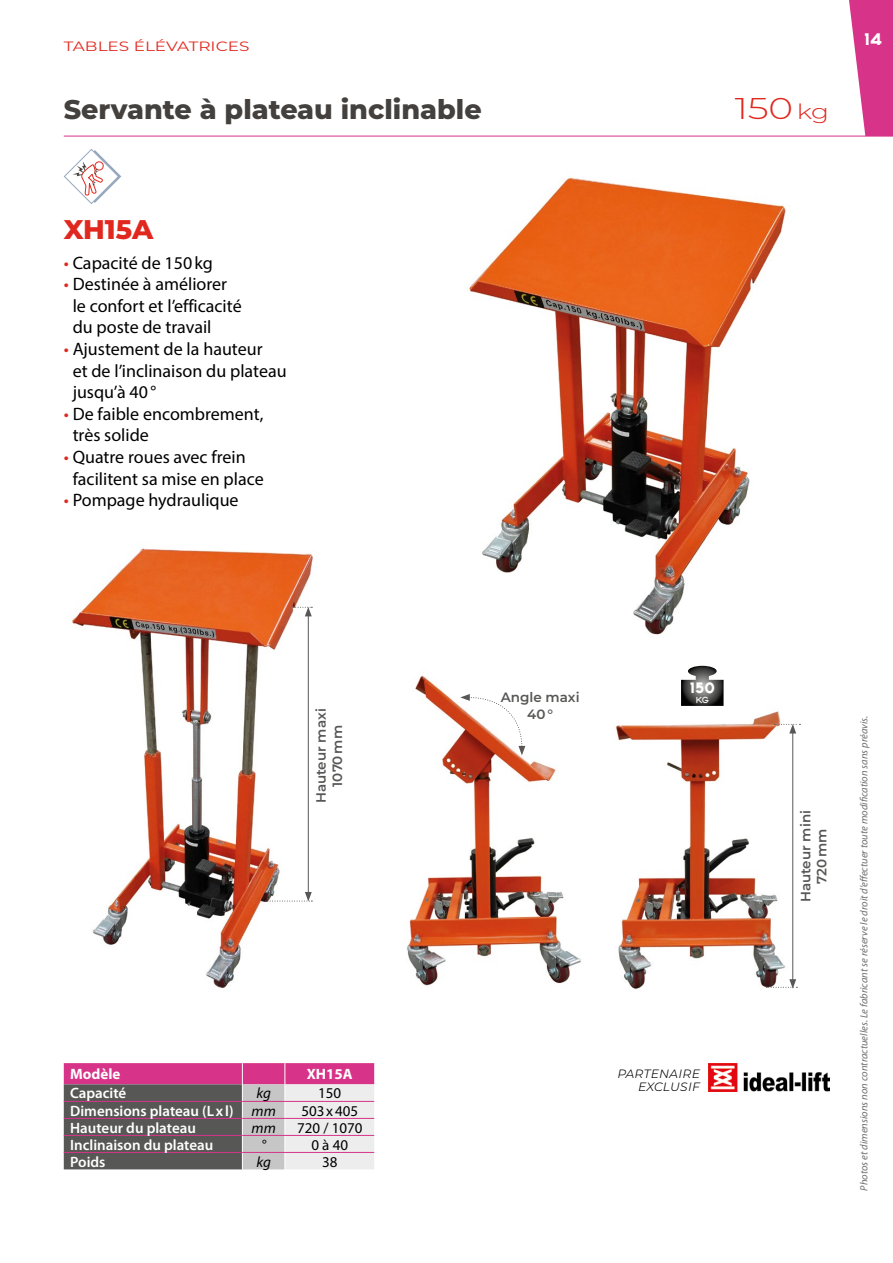
<style>
.page{position:relative;width:893px;height:1263px;background:#fff}
.page>*{position:absolute;margin:0;border:0;box-sizing:border-box;transform-origin:0 0}
.t1{font:300 30px "Montserrat";color:#e1281e;scale:1.25 1}
.t2{font:800 27px "Montserrat";color:#43403d}
.t3{font:800 27px "Montserrat";color:#e1281e}
.t4{font:18px/21.6px "Myriad Pro";color:#000}
.t5{font:600 15px "Myriad Pro";color:#fff}
.t6{font:15px "Myriad Pro";color:#000}
.t7{font:italic 300 15px/13.5px "Montserrat";color:#000;text-align:right}
.t8{font:700 15px "Myriad Pro";color:#fff}
.t9{font:italic 15px "Myriad Pro";color:#000}
.t10{font:800 15px "TYPOGRAPHPRO";color:#fff}
.t11{font:600 13.5px/16.2px "Montserrat";color:#575756;text-align:center}
.t12{font:13.5px "Montserrat";color:#e1281e;scale:1.25 1}
.t13{font:800 13.5px "TYPOGRAPHPRO";color:#fff}
.t14{font:italic 10.5px "Myriad Pro";color:#706f6f}
.t15{font:600 7.8px "TYPOGRAPHPRO";color:#fff}
.s1{color:#e1281e}
.s2{font-size:21px}
.s3{font-weight:400;font-style:italic;color:#000}
</style>
<div class="page">
<svg style="left:844px;top:0;width:49px;height:136px"></svg>
<hr style="left:64px;top:136px;width:829px;height:1px;background:#d73389">
<svg style="left:64px;top:1063px;width:310px;height:106px;background:#a07e90"></svg>
<hr style="left:64px;top:1101px;width:178px;height:1px;background:#d73389">
<hr style="left:242px;top:1101px;width:43px;height:1px;background:#d73389">
<hr style="left:285px;top:1101px;width:89px;height:1px;background:#d73389">
<hr style="left:64px;top:1118px;width:178px;height:1px;background:#d73389">
<hr style="left:242px;top:1118px;width:43px;height:1px;background:#d73389">
<hr style="left:285px;top:1118px;width:89px;height:1px;background:#d73389">
<hr style="left:64px;top:1135px;width:178px;height:1px;background:#d73389">
<hr style="left:242px;top:1135px;width:43px;height:1px;background:#d73389">
<hr style="left:285px;top:1135px;width:89px;height:1px;background:#d73389">
<hr style="left:64px;top:1152px;width:178px;height:1px;background:#d73389">
<hr style="left:242px;top:1152px;width:43px;height:1px;background:#d73389">
<hr style="left:285px;top:1152px;width:89px;height:1px;background:#d73389">
<img style="left:469px;top:177px;width:317px;height:458px">
<img style="left:72px;top:548px;width:241px;height:441px">
<img style="left:615px;top:711px;width:176px;height:278px">
<img style="left:407px;top:675px;width:174px;height:311px">
<hr style="left:308px;top:614px;width:1px;height:280px;background:#575756">
<hr style="left:792px;top:731px;width:1px;height:250px;background:#575756">
<svg style="left:460px;top:694px;width:65px;height:61px"></svg>
<svg style="left:293px;top:607px;width:19px;height:9px"></svg>
<svg style="left:265px;top:892px;width:47px;height:10px"></svg>
<svg style="left:766px;top:979px;width:31px;height:10px"></svg>
<svg style="left:774px;top:724px;width:26px;height:9px"></svg>
<svg style="left:681px;top:666px;width:43px;height:40px"></svg>
<svg style="left:63px;top:149px;width:58px;height:55px"></svg>
<img style="left:709px;top:1063px;width:120px;height:29px">
<p class="t12" style="left:64px;top:37px;width:150px">TABLES ÉLÉVATRICES</p>
<p class="t10" style="left:864px;top:28px;width:19px">14</p>
<h2 class="t2" style="left:64px;top:90px;width:419px">Servante à plateau inclinable</h2>
<h2 class="t3" style="left:64px;top:209px;width:91px">XH15A</h2>
<p class="t4" style="left:64px;top:252px;width:151px"><span class="s1">•</span> Capacité de 150kg</p>
<p class="t4" style="left:73px;top:273px;width:171px;text-indent:-9px"><span class="s1">•</span> Destinée à améliorer le confort et l’efficacité du poste de travail</p>
<p class="t4" style="left:73px;top:338px;width:216px;text-indent:-9px"><span class="s1">•</span> Ajustement de la hauteur<br>et de l’inclinaison du plateau jusqu’à 40°</p>
<p class="t4" style="left:73px;top:403px;width:192px;text-indent:-9px"><span class="s1">•</span> De faible encombrement, très solide</p>
<p class="t4" style="left:73px;top:446px;width:192px;text-indent:-9px"><span class="s1">•</span> Quatre roues avec frein facilitent sa mise en place</p>
<p class="t4" style="left:64px;top:489px;width:176px"><span class="s1">•</span> Pompage hydraulique</p>
<h1 class="t1" style="left:735px;top:88px;width:77px">150 <span class="s2">kg</span></h1>
<p class="t11" style="left:312px;top:803px;width:96px;rotate:-90deg">Hauteur maxi<br>1070 mm</p>
<p class="t8" style="left:70px;top:1064px;width:52px">Modèle</p>
<p class="t8" style="left:307px;top:1064px;width:48px">XH15A</p>
<p class="t5" style="left:70px;top:1084px;width:58px">Capacité</p>
<p class="t9" style="left:256px;top:1084px;width:16px">kg</p>
<p class="t6" style="left:318px;top:1084px;width:25px">150</p>
<p class="t5" style="left:70px;top:1101px;width:207px">Dimensions plateau (L x l) <span class="s3">mm</span></p>
<p class="t6" style="left:301px;top:1101px;width:58px">503x405</p>
<p class="t5" style="left:70px;top:1118px;width:127px">Hauteur du plateau</p>
<p class="t9" style="left:252px;top:1118px;width:26px">mm</p>
<p class="t6" style="left:297px;top:1118px;width:67px">720 / 1070</p>
<p class="t5" style="left:70px;top:1135px;width:145px">Inclinaison du plateau</p>
<p class="t9" style="left:261px;top:1135px;width:6px">°</p>
<p class="t6" style="left:311px;top:1135px;width:38px">0 à 40</p>
<p class="t5" style="left:70px;top:1152px;width:37px">Poids</p>
<p class="t9" style="left:256px;top:1152px;width:16px">kg</p>
<p class="t6" style="left:322px;top:1152px;width:17px">38</p>
<p class="t11" style="left:501px;top:689px;width:80px">Angle maxi<br>40 °</p>
<p class="t13" style="left:690px;top:678px;width:27px">150</p>
<p class="t15" style="left:696px;top:695px;width:15px">kg</p>
<p class="t7" style="left:617px;top:1065px;width:84px">partenaire exclusif</p>
<p class="t11" style="left:797px;top:902px;width:94px;rotate:-90deg">Hauteur mini<br>720 mm</p>
<p class="t14" style="left:857px;top:1191px;width:477px;rotate:-90deg">Photos et dimensions non contractuelles. Le fabricant se réserve le droit d’effectuer toute modification sans préavis.</p>
</div>
